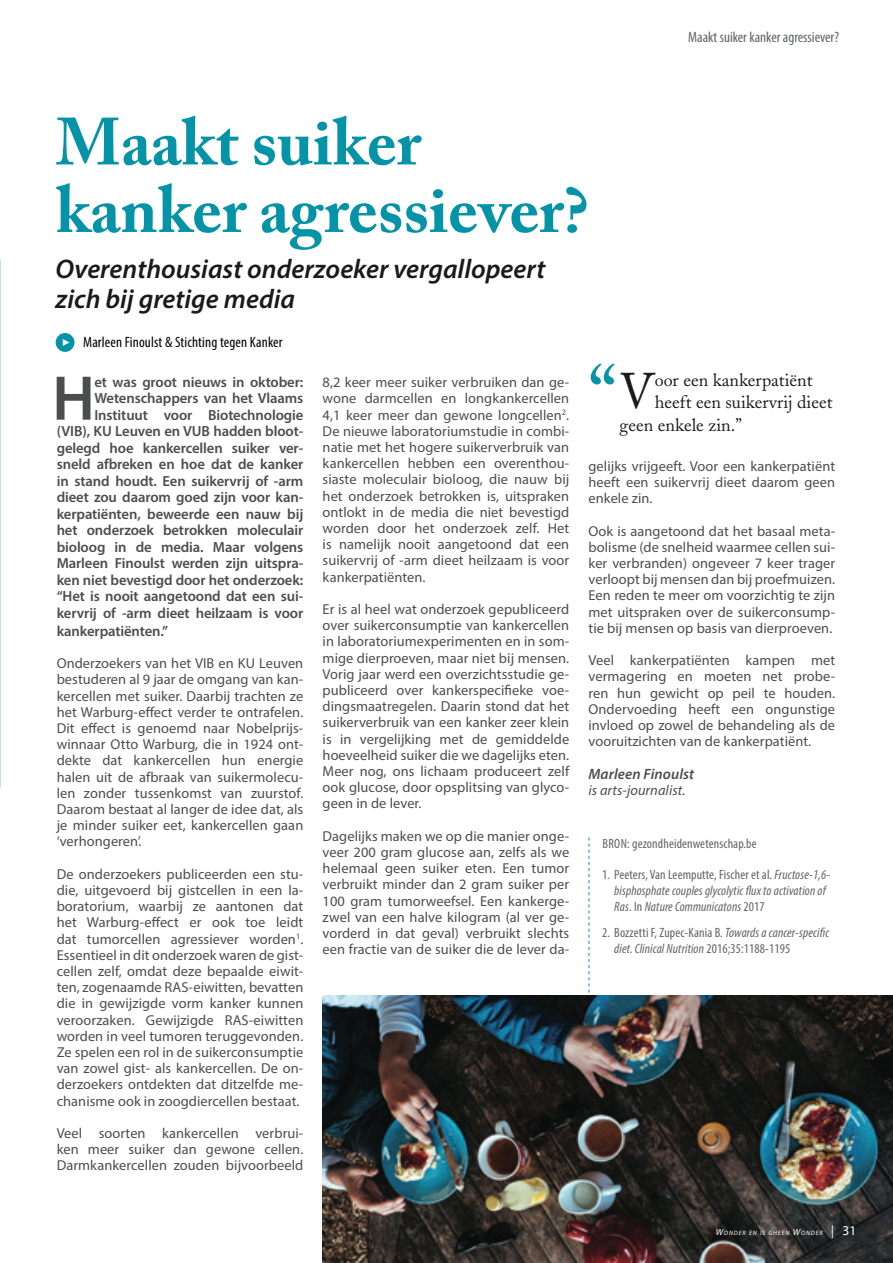
<style>
.page{position:relative;width:893px;height:1263px;background:#fff}
.page>*{position:absolute;margin:0;border:0;box-sizing:border-box;transform-origin:0 0}
.t1{font:79.35px "Adobe Caslon";color:#0594a7}
.t2{font:700 66px/67.5px "Adobe Caslon Pro";color:#0594a7}
.t3{font:600 63.6px "Myriad Pro";color:#4c4e4d}
.t4{font:49.65px "Adobe Caslon";color:#1a1a1a}
.t5{font:italic 600 27px/30px "Myriad Pro";color:#1a1a1a}
.t6{font:18px/22.5px "Adobe Caslon";color:#1a1a1a}
.t7{font:condensed 15px "Myriad Pro";letter-spacing:.01em;color:#000100}
.t8{font:condensed 15px "Myriad Pro";color:#626464}
.t9{font:italic 600 15px "Myriad Pro";letter-spacing:.005em;color:#4c4e4d}
.t10{font:600 14.7px/16.5px "Myriad Pro";letter-spacing:-.01em;color:#4c4e4d;text-align:justify}
.t11{font:14.4px/16.2px "Myriad Pro";letter-spacing:.005em;color:#4c4e4d;text-align:justify}
.t12{font:italic 14.4px "Myriad Pro";letter-spacing:.005em;color:#4c4e4d}
.t13{font:italic condensed 13.5px/15.8px "Myriad Pro";letter-spacing:.01em;color:#626464}
.t14{font:condensed 13.5px "Myriad Pro";letter-spacing:.01em;color:#626464}
.t15{font:italic 6.3px "Myriad Pro";letter-spacing:.13em;color:#fff}
.s1{font-style:normal}
.s2{font-size:9px}
.s3{font-size:13.5px}
.s4{font-style:normal;font-size:13.5px}
</style>
<div class="page">
<svg style="left:589px;top:837px;width:1px;height:156px"></svg>
<img style="left:323px;top:995px;width:570px;height:268px">
<img style="left:0;top:0;width:1px;height:1263px">
<div style="left:56px;top:333px;width:18px;height:19px;background:#0594a7;border-radius:50%"></div>
<svg style="left:63px;top:339px;width:7px;height:7px"></svg>
<img style="left:0;top:550px;width:1px;height:217px">
<h2 class="t2" style="left:56px;top:108px;width:534px">Maakt suiker kanker agressiever?</h2>
<h3 class="t5" style="left:56px;top:254px;width:491px">Overenthousiast onderzoeker vergallopeert zich bij gretige media</h3>
<p class="t7" style="left:83px;top:333px;width:201px">Marleen Finoulst &amp; Stichting tegen Kanker</p>
<p class="t8" style="left:688px;top:28px;width:152px">Maakt suiker kanker agressiever?</p>
<h3 class="t3" style="left:52px;top:358px;width:35px">H</h3>
<p class="t10" style="left:94px;top:373px;width:210px">et was groot nieuws in oktober:</p>
<p class="t10" style="left:94px;top:390px;width:210px">Wetenschappers van het Vlaams</p>
<p class="t10" style="left:94px;top:406px;width:210px">Instituut voor Biotechnologie</p>
<p class="t10" style="left:57px;top:423px;width:137px">(VIB), KU Leuven en VUB</p>
<p class="t10" style="left:57px;top:423px;width:249px;text-indent:157px">hadden bloot&shy;gelegd hoe kankercellen suiker ver&shy;sneld afbreken en hoe dat de kanker in stand houdt. Een suikervrij of -arm dieet zou daarom goed zijn voor kan&shy;kerpatiënten, beweerde een nauw bij het onderzoek betrokken moleculair bioloog in de media. Maar volgens Marleen Finoulst werden zijn uitspra&shy;ken niet bevestigd door het onderzoek: “Het is nooit aangetoond dat een sui&shy;kervrij of -arm dieet heilzaam is voor</p>
<p class="t10" style="left:57px;top:622px;width:113px">kankerpatiënten.”</p>
<p class="t11" style="left:57px;top:655px;width:248px">Onderzoekers van het VIB en KU Leuven bestuderen al 9 jaar de omgang van kan&shy;kercellen met suiker. Daarbij trachten ze het Warburg-effect verder te ontrafelen.<br>Dit effect is genoemd naar Nobelprijs&shy;winnaar Otto Warburg, die in 1924 ont&shy;dekte dat kankercellen hun energie halen uit de afbraak van suikermolecu&shy;len zonder tussenkomst van zuurstof.<br>Daarom bestaat al langer de idee dat, als je minder suiker eet, kankercellen gaan ‘verhongeren’.</p>
<p class="t11" style="left:57px;top:865px;width:248px">De onderzoekers publiceerden een stu&shy;die, uitgevoerd bij gistcellen in een la&shy;boratorium, waarbij ze aantonen dat het Warburg-effect er ook toe leidt dat tumorcellen agressiever worden<sup>1</sup>.<br>Essentieel in dit onderzoek waren de gist&shy;cellen zelf, omdat deze bepaalde eiwit&shy;ten, zogenaamde RAS-eiwitten, bevatten die in gewijzigde vorm kanker kunnen veroorzaken. Gewijzigde RAS-eiwitten worden in veel tumoren teruggevonden.<br>Ze spelen een rol in de suikerconsumptie van zowel gist- als kankercellen. De on&shy;derzoekers ontdekten dat ditzelfde me&shy;chanisme ook in zoogdiercellen bestaat.</p>
<p class="t11" style="left:57px;top:1125px;width:248px">Veel soorten kankercellen verbrui&shy;ken meer suiker dan gewone cellen.<br>Darmkankercellen zouden bijvoorbeeld</p>
<p class="t11" style="left:323px;top:374px;width:248px">8,2 keer meer suiker verbruiken dan ge&shy;wone darmcellen en longkankercellen 4,1 keer meer dan gewone longcellen<sup>2</sup>.<br>De nieuwe laboratoriumstudie in combi&shy;natie met het hogere suikerverbruik van kankercellen hebben een overenthou&shy;siaste moleculair bioloog, die nauw bij het onderzoek betrokken is, uitspraken ontlokt in de media die niet bevestigd worden door het onderzoek zelf. Het is namelijk nooit aangetoond dat een suikervrij of -arm dieet heilzaam is voor kankerpatiënten.</p>
<p class="t11" style="left:323px;top:601px;width:248px">Er is al heel wat onderzoek gepubliceerd over suikerconsumptie van kankercellen in laboratoriumexperimenten en in som&shy;mige dierproeven, maar niet bij mensen.<br>Vorig jaar werd een overzichtsstudie ge&shy;publiceerd over kankerspecifieke voe&shy;dingsmaatregelen. Daarin stond dat het suikerverbruik van een kanker zeer klein is in vergelijking met de gemiddelde hoeveelheid suiker die we dagelijks eten.<br>Meer nog, ons lichaam produceert zelf ook glucose, door opsplitsing van glyco&shy;geen in de lever.</p>
<p class="t11" style="left:323px;top:828px;width:248px">Dagelijks maken we op die manier onge&shy;veer 200 gram glucose aan, zelfs als we helemaal geen suiker eten. Een tumor verbruikt minder dan 2 gram suiker per 100 gram tumorweefsel. Een kankerge&shy;zwel van een halve kilogram (al ver ge&shy;vorderd in dat geval) verbruikt slechts een fractie van de suiker die de lever da-</p>
<h1 class="t1" style="left:588px;top:347px;width:30px">“</h1>
<h3 class="t4" style="left:620px;top:362px;width:37px">V</h3>
<p class="t6" style="left:655px;top:369px;width:179px">oor een kankerpatiënt heeft een suikervrij dieet</p>
<p class="t6" style="left:620px;top:414px;width:124px">geen enkele zin.”</p>
<p class="t11" style="left:588px;top:458px;width:248px">gelijks vrijgeeft. Voor een kankerpatiënt heeft een suikervrij dieet daarom geen enkele zin.</p>
<p class="t11" style="left:588px;top:522px;width:248px">Ook is aangetoond dat het basaal meta&shy;bolisme (de snelheid waarmee cellen sui&shy;ker verbranden) ongeveer 7 keer trager verloopt bij mensen dan bij proefmuizen.<br>Een reden te meer om voorzichtig te zijn met uitspraken over de suikerconsump&shy;tie bij mensen op basis van dierproeven.</p>
<p class="t11" style="left:588px;top:652px;width:248px">Veel kankerpatiënten kampen met vermagering en moeten net probe&shy;ren hun gewicht op peil te houden.<br>Ondervoeding heeft een ongunstige invloed op zowel de behandeling als de vooruitzichten van de kankerpatiënt.</p>
<p class="t9" style="left:588px;top:764px;width:107px">Marleen Finoulst</p>
<p class="t12" style="left:588px;top:781px;width:98px">is arts-journalist.</p>
<p class="t14" style="left:602px;top:835px;width:156px">Bron : gezondheidenwetenschap.be</p>
<p class="t13" style="left:614px;top:867px;width:217px;text-indent:-12px"><span class="s1">1. Peeters, Van Leemputte, Fischer et al.</span> Fructose-1,6- bisphosphate couples glycolytic flux to activation of<br>Ras<span class="s1">. In</span> Nature Communicatons <span class="s1">2017</span></p>
<p class="t13" style="left:614px;top:924px;width:217px;text-indent:-12px"><span class="s1">2. Bozzetti F, Zupec-Kania B.</span> Towards a cancer-specific diet. Clinical Nutrition <span class="s1">2016;35:1188-1195</span></p>
<p class="t15" style="left:716px;top:1229px;width:142px"><span class="s2">W</span>ONDER EN IS GHEEN <span class="s2">W</span>ONDER <span class="s3">|</span> <span class="s4">31</span></p>
</div>
